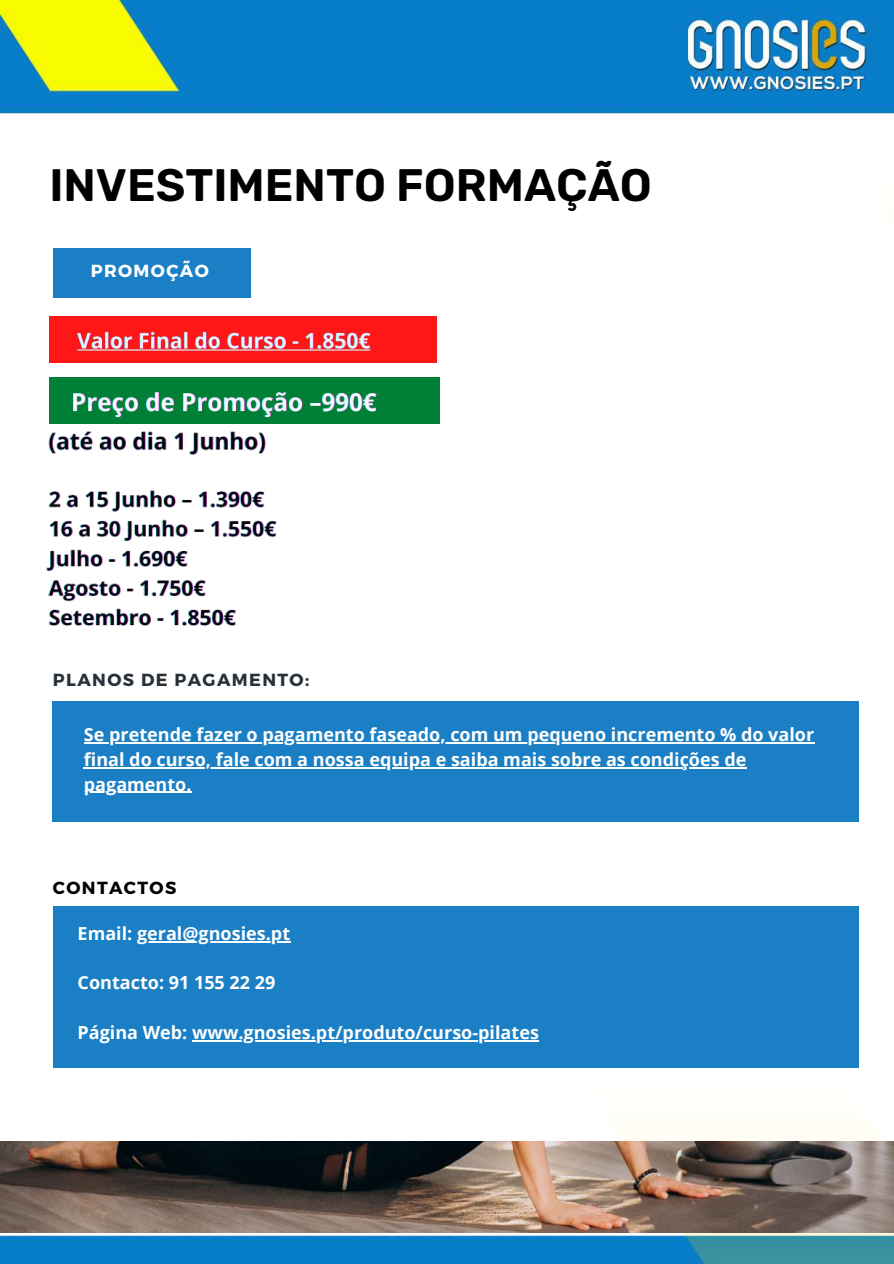
<style>
.page{position:relative;width:894px;height:1264px;background:#fff}
.page>*{position:absolute;margin:0;border:0;box-sizing:border-box;transform-origin:0 0}
.t1{font:600 45.45px "Rubik";color:#000}
.t2{font:700 18px/24.8px "Open Sans";color:#fff}
.t3{font:700 17.55px "Montserrat";letter-spacing:.08em;color:#28313a}
.t4{font:700 17.55px "Montserrat";letter-spacing:.08em;color:#000}
.t5{font:700 17.55px "Montserrat";letter-spacing:.08em;color:#fff}
</style>
<div class="page">
<img style="left:0;top:0;width:893px;height:1263px">
<div style="left:49px;top:316px;width:387px;height:47px;background:#ff1616"></div>
<div style="left:53px;top:248px;width:197px;height:49px;background:#1a7fc5"></div>
<div style="left:49px;top:377px;width:391px;height:47px;background:#008037"></div>
<img style="left:76px;top:331px;width:296px;height:20px">
<div style="left:53px;top:701px;width:805px;height:120px;background:#1a7fc5"></div>
<div style="left:53px;top:906px;width:805px;height:161px;background:#1a7fc5"></div>
<hr style="left:137px;top:941px;width:153px;height:1px;background:#fff">
<hr style="left:192px;top:1040px;width:347px;height:1px;background:#fff">
<img style="left:0;top:1140px;width:893px;height:92px">
<hr style="left:84px;top:742px;width:730px;height:1px;background:#fff">
<hr style="left:84px;top:767px;width:662px;height:1px;background:#fff">
<hr style="left:84px;top:792px;width:107px;height:1px;background:#fff">
<img style="left:46px;top:485px;width:231px;height:145px">
<img style="left:48px;top:426px;width:219px;height:30px">
<img style="left:73px;top:391px;width:304px;height:26px">
<h1 class="t1" style="left:49px;top:158px;width:603px">INVESTIMENTO FORMAÇÃO</h1>
<p class="t5" style="left:91px;top:259px;width:119px">PROMOÇÃO</p>
<p class="t3" style="left:53px;top:668px;width:258px">PLANOS DE PAGAMENTO:</p>
<p class="t2" style="left:84px;top:722px;width:731px">Se pretende fazer o pagamento faseado, com um pequeno incremento % do valor final do curso, fale com a nossa equipa e saiba mais sobre as condições de pagamento.</p>
<p class="t4" style="left:53px;top:876px;width:125px">CONTACTOS</p>
<p class="t2" style="left:78px;top:920px;width:214px">Email: geral@gnosies.pt</p>
<p class="t2" style="left:78px;top:970px;width:199px">Contacto: 91 155 22 29</p>
<p class="t2" style="left:78px;top:1019px;width:463px">Página Web: www.gnosies.pt/produto/curso-pilates</p>
</div>
